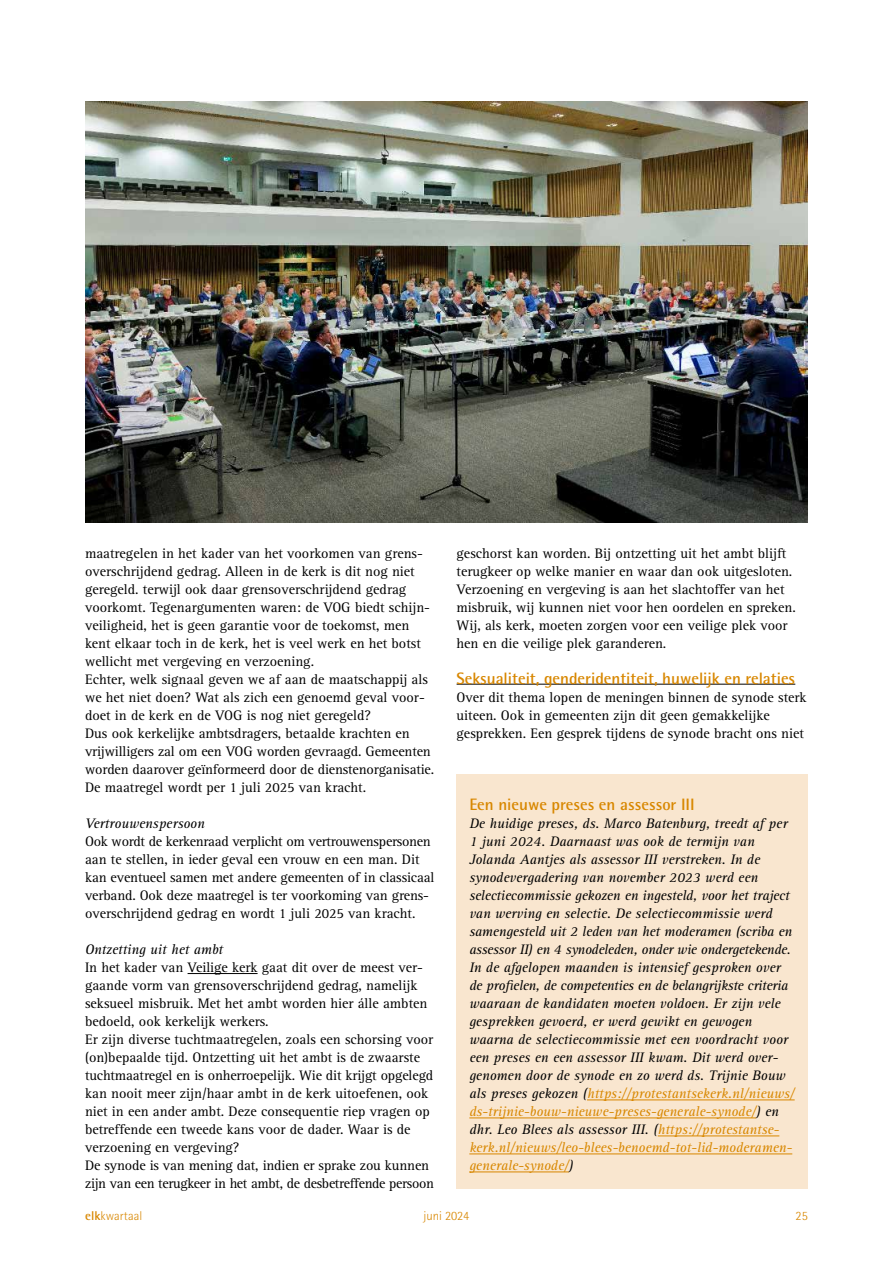
<style>
.page{position:relative;width:893px;height:1263px;background:#fff}
.page>*{position:absolute;margin:0;border:0;box-sizing:border-box;transform-origin:0 0}
.t1{font:700 16.5px "Rotis Semi Sans Std";color:#d88700}
.t2{font:14.25px/18px "Rotis Serif Std";color:#000}
.t3{font:italic 14.25px/18px "Rotis Serif Std";color:#000}
.t4{font:300 12.75px "Rotis Semi Sans Std";color:#d88700}
.s1{color:#d88700}
.s2{font-weight:700}
</style>
<div class="page">
<hr style="left:188px;top:973px;width:70px;height:1px;background:#000">
<hr style="left:457px;top:684px;width:338px;height:1px;background:#000">
<div style="left:457px;top:774px;width:351px;height:414px;background:#f9e6cf"></div>
<hr style="left:587px;top:1099px;width:208px;height:1px;background:#d88700">
<hr style="left:469px;top:1117px;width:287px;height:1px;background:#d88700">
<hr style="left:658px;top:1135px;width:121px;height:1px;background:#d88700">
<hr style="left:469px;top:1153px;width:323px;height:1px;background:#d88700">
<hr style="left:469px;top:1171px;width:100px;height:1px;background:#d88700">
<img style="left:85px;top:101px;width:723px;height:421px">
<p class="t2" style="left:85px;top:545px;width:351px">maatregelen in het kader van het voorkomen van grens&shy;overschrijdend gedrag. Alleen in de kerk is dit nog niet geregeld. terwijl ook daar grensoverschrijdend gedrag voorkomt. Tegenargumenten waren: de VOG biedt schijn&shy;veiligheid, het is geen garantie voor de toekomst, men kent elkaar toch in de kerk, het is veel werk en het botst wellicht met vergeving en verzoening.<br>Echter, welk signaal geven we af aan de maatschappij als we het niet doen? Wat als zich een genoemd geval voor&shy;doet in de kerk en de VOG is nog niet geregeld?<br>Dus ook kerkelijke ambtsdragers, betaalde krachten en vrijwilligers zal om een VOG worden gevraagd. Gemeenten worden daarover geïnformeerd door de dienstenorganisatie.<br>De maatregel wordt per 1 juli 2025 van kracht.</p>
<p class="t3" style="left:85px;top:815px;width:121px">Vertrouwenspersoon</p>
<p class="t2" style="left:85px;top:833px;width:351px">Ook wordt de kerkenraad verplicht om vertrouwenspersonen aan te stellen, in ieder geval een vrouw en een man. Dit kan eventueel samen met andere gemeenten of in classicaal verband. Ook deze maatregel is ter voorkoming van grens&shy;overschrijdend gedrag en wordt 1 juli 2025 van kracht.</p>
<p class="t3" style="left:85px;top:941px;width:140px">Ontzetting uit het ambt</p>
<p class="t2" style="left:85px;top:959px;width:350px">In het kader van Veilige kerk gaat dit over de meest ver&shy;gaande vorm van grensoverschrijdend gedrag, namelijk seksueel misbruik. Met het ambt worden hier álle ambten bedoeld, ook kerkelijk werkers.<br>Er zijn diverse tuchtmaatregelen, zoals een schorsing voor (on)bepaalde tijd. Ontzetting uit het ambt is de zwaarste tuchtmaatregel en is onherroepelijk. Wie dit krijgt opgelegd kan nooit meer zijn/haar ambt in de kerk uitoefenen, ook niet in een ander ambt. Deze consequentie riep vragen op betreffende een tweede kans voor de dader. Waar is de verzoening en vergeving?<br>De synode is van mening dat, indien er sprake zou kunnen zijn van een terugkeer in het ambt, de desbetreffende persoon</p>
<p class="t2" style="left:457px;top:545px;width:341px">geschorst kan worden. Bij ontzetting uit het ambt blijft terugkeer op welke manier en waar dan ook uitgesloten.<br>Verzoening en vergeving is aan het slachtoffer van het misbruik, wij kunnen niet voor hen oordelen en spreken.<br>Wij, als kerk, moeten zorgen voor een veilige plek voor hen en die veilige plek garanderen.</p>
<p class="t1" style="left:457px;top:668px;width:340px">Seksualiteit, genderidentiteit, huwelijk en relaties</p>
<p class="t2" style="left:457px;top:689px;width:352px">Over dit thema lopen de meningen binnen de synode sterk uiteen. Ook in gemeenten zijn dit geen gemakkelijke gesprekken. Een gesprek tijdens de synode bracht ons niet</p>
<p class="t1" style="left:469px;top:794px;width:227px">Een nieuwe preses en assessor III</p>
<p class="t3" style="left:469px;top:815px;width:327px">De huidige preses, ds. Marco Batenburg, treedt af per 1 juni 2024. Daarnaast was ook de termijn van Jolanda Aantjes als assessor III verstreken. In de synodevergadering van november 2023 werd een selectiecommissie gekozen en ingesteld, voor het traject van werving en selectie. De selectiecommissie werd samengesteld uit 2 leden van het moderamen (scriba en assessor II) en 4 synodeleden, onder wie ondergetekende.<br>In de afgelopen maanden is intensief gesproken over de profielen, de competenties en de belangrijkste criteria waaraan de kandidaten moeten voldoen. Er zijn vele gesprekken gevoerd, er werd gewikt en gewogen waarna de selectiecommissie met een voordracht voor een preses en een assessor III kwam. Dit werd over&shy;genomen door de synode en zo werd ds. Trijnie Bouw als preses gekozen (<span class="s1">https://protestantsekerk.nl/nieuws/ ds-trijnie-bouw-nieuwe-preses-generale-synode/</span>) en dhr. Leo Blees als assessor III. (<span class="s1">https://protestantse&shy;kerk.nl/nieuws/leo-blees-benoemd-tot-lid-moderamen&shy;generale-synode/</span>)</p>
<p class="t4" style="left:85px;top:1208px;width:59px"><span class="s2">elk</span>kwartaal</p>
<p class="t4" style="left:424px;top:1208px;width:47px">juni 2024</p>
<p class="t4" style="left:796px;top:1208px;width:14px">25</p>
</div>
